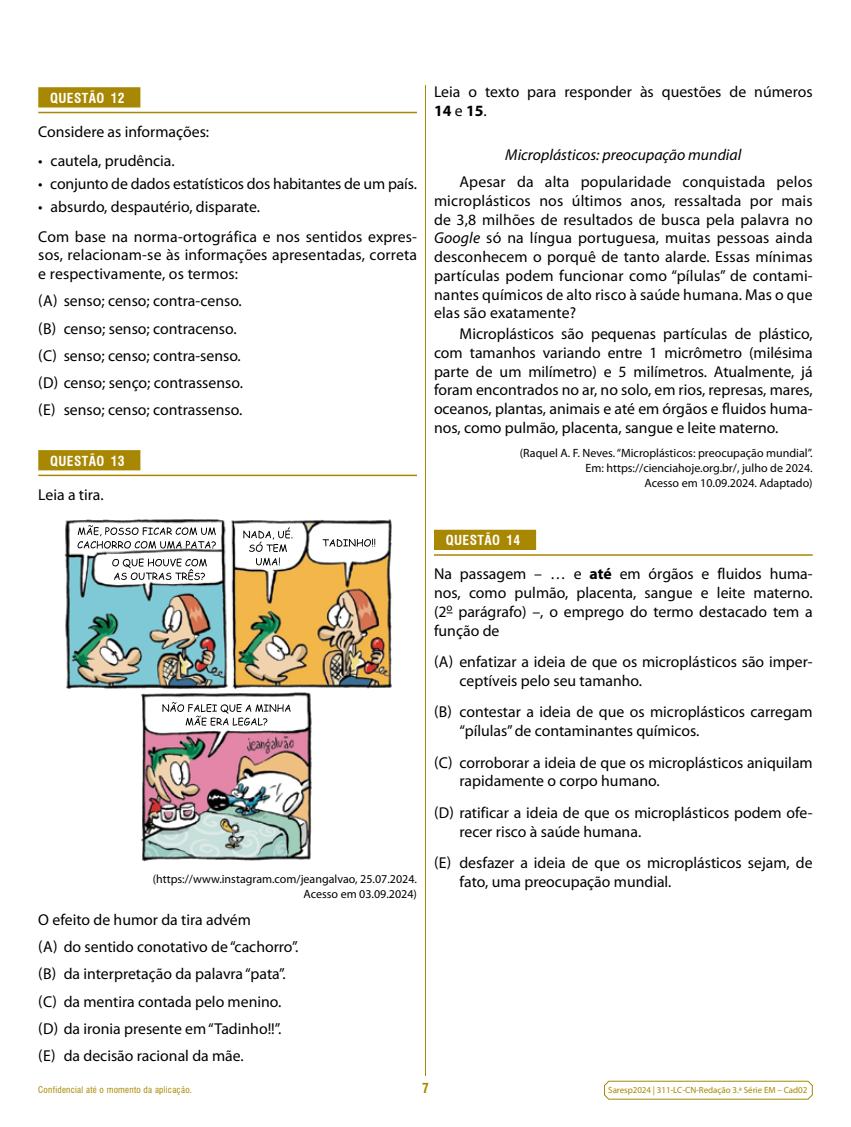
<style>
.page{position:relative;width:851px;height:1127px;background:#fff}
.page>*{position:absolute;margin:0;border:0;box-sizing:border-box;transform-origin:0 0}
.t1{font:15.75px/18.8px "Myriad Pro";color:#000}
.t2{font:700 condensed 13.5px "Swiss 721 BT";letter-spacing:.03em;color:#fff}
.t3{font:700 condensed 13.5px "Swiss 721 BT";color:#a88702}
.t4{font:12px/15px "Myriad Pro";color:#000;text-align:right}
.t5{font:9px "Myriad Pro";letter-spacing:-.005em;color:#a88702}
.t6{font:condensed 9px "Swiss 721 BT";letter-spacing:.03em;color:#a88702}
.s1{font-weight:700}
.s2{font-style:italic}
</style>
<div class="page">
<svg style="left:604px;top:1080px;width:209px;height:20px"></svg>
<hr style="left:425px;top:85px;width:1px;height:991px;background:#a88702">
<div style="left:434px;top:530px;width:102px;height:20px;background:#a88702"></div>
<hr style="left:434px;top:554px;width:378px;height:2px;background:#a88702">
<div style="left:38px;top:87px;width:102px;height:20px;background:#a88702"></div>
<hr style="left:38px;top:112px;width:379px;height:1px;background:#a88702">
<div style="left:38px;top:450px;width:102px;height:20px;background:#a88702"></div>
<hr style="left:38px;top:475px;width:379px;height:1px;background:#a88702">
<img style="left:64px;top:519px;width:328px;height:343px">
<svg style="left:77px;top:525px;width:139px;height:24px"></svg>
<svg style="left:112px;top:558px;width:95px;height:22px"></svg>
<svg style="left:243px;top:527px;width:49px;height:38px"></svg>
<svg style="left:322px;top:539px;width:53px;height:8px"></svg>
<svg style="left:162px;top:702px;width:128px;height:24px"></svg>
<p class="t2" style="left:50px;top:90px;width:76px">QUESTÃO 12</p>
<p class="t1" style="left:38px;top:122px;width:172px">Considere as informações:</p>
<p class="t1" style="left:38px;top:151px;width:138px">• cautela, prudência.</p>
<p class="t1" style="left:38px;top:174px;width:380px">• conjunto de dados estatísticos dos habitantes de um país.</p>
<p class="t1" style="left:38px;top:192px;width:380px;line-height:29.4px">• absurdo, despautério, disparate.<br>Com base na norma-ortográfica e nos sentidos expres-</p>
<p class="t1" style="left:38px;top:245px;width:380px">sos, relacionam-se às informações apresentadas, correta e respectivamente, os termos:</p>
<p class="t1" style="left:38px;top:287px;width:206px;line-height:27.3px">(A) senso; censo; contra-censo. (B) censo; senso; contracenso. (C) senso; censo; contra-senso. (D) censo; senço; contrassenso. (E) senso; censo; contrassenso.</p>
<p class="t2" style="left:50px;top:453px;width:76px">QUESTÃO 13</p>
<p class="t1" style="left:38px;top:485px;width:67px">Leia a tira.</p>
<p class="t4" style="left:153px;top:871px;width:266px">(https://www.instagram.com/jeangalvao, 25.07.2024.<br>Acesso em 03.09.2024)</p>
<p class="t1" style="left:38px;top:905px;width:262px;line-height:27.3px">O efeito de humor da tira advém<br>(A) do sentido conotativo de “cachorro”. (B) da interpretação da palavra “pata”. (C) da mentira contada pelo menino. (D) da ironia presente em “Tadinho!!”. (E) da decisão racional da mãe.</p>
<p class="t1" style="left:434px;top:82px;width:380px">Leia o texto para responder às questões de números<br><span class="s1">14</span> e <span class="s1">15</span>.</p>
<p class="t1" style="left:459px;top:141px;width:354px;line-height:27.3px;text-indent:46px"><span class="s2">Microplásticos: preocupação mundial<br></span>Apesar da alta popularidade conquistada pelos</p>
<p class="t1" style="left:434px;top:191px;width:380px;text-align:justify">microplásticos nos últimos anos, ressaltada por mais de 3,8 milhões de resultados de busca pela palavra no <span class="s2">Google</span> só na língua portuguesa, muitas pessoas ainda desconhecem o porquê de tanto alarde. Essas mínimas partículas podem funcionar como “pílulas” de contami&shy;nantes químicos de alto risco à saúde humana. Mas o que elas são exatamente?</p>
<p class="t1" style="left:434px;top:324px;width:380px;text-align:justify;text-indent:26px">Microplásticos são pequenas partículas de plástico, com tamanhos variando entre 1 micrômetro (milésima parte de um milímetro) e 5 milímetros. Atualmente, já foram encontrados no ar, no solo, em rios, represas, mares, oceanos, plantas, animais e até em órgãos e fluidos huma&shy;nos, como pulmão, placenta, sangue e leite materno.</p>
<p class="t4" style="left:520px;top:445px;width:294px">(Raquel A. F. Neves. “Microplásticos: preocupação mundial”.<br>Em: https://cienciahoje.org.br/, julho de 2024.<br>Acesso em 10.09.2024. Adaptado)</p>
<p class="t2" style="left:446px;top:532px;width:76px">QUESTÃO 14</p>
<p class="t1" style="left:434px;top:564px;width:380px;text-align:justify">Na passagem – … e <span class="s1">até</span> em órgãos e fluidos huma&shy;nos, como pulmão, placenta, sangue e leite materno. (2<sup>o</sup> parágrafo) –, o emprego do termo destacado tem a função de</p>
<p class="t1" style="left:459px;top:652px;width:354px;text-indent:-26px">(A) enfatizar a ideia de que os microplásticos são imper&shy;ceptíveis pelo seu tamanho.</p>
<p class="t1" style="left:459px;top:702px;width:354px;text-indent:-26px">(B) contestar a ideia de que os microplásticos carregam “pílulas” de contaminantes químicos.</p>
<p class="t1" style="left:459px;top:753px;width:354px;text-indent:-26px">(C) corroborar a ideia de que os microplásticos aniquilam rapidamente o corpo humano.</p>
<p class="t1" style="left:459px;top:803px;width:353px;text-indent:-26px">(D) ratificar a ideia de que os microplásticos podem ofe&shy;recer risco à saúde humana.</p>
<p class="t1" style="left:459px;top:853px;width:354px;text-indent:-26px">(E) desfazer a ideia de que os microplásticos sejam, de fato, uma preocupação mundial.</p>
<p class="t6" style="left:38px;top:1084px;width:155px">Confidencial até o momento da aplicação.</p>
<p class="t3" style="left:422px;top:1079px;width:8px">7</p>
<p class="t5" style="left:608px;top:1084px;width:200px">Saresp2024 | 311-LC-CN-Redação 3.ª Série EM – Cad02</p>
</div>
